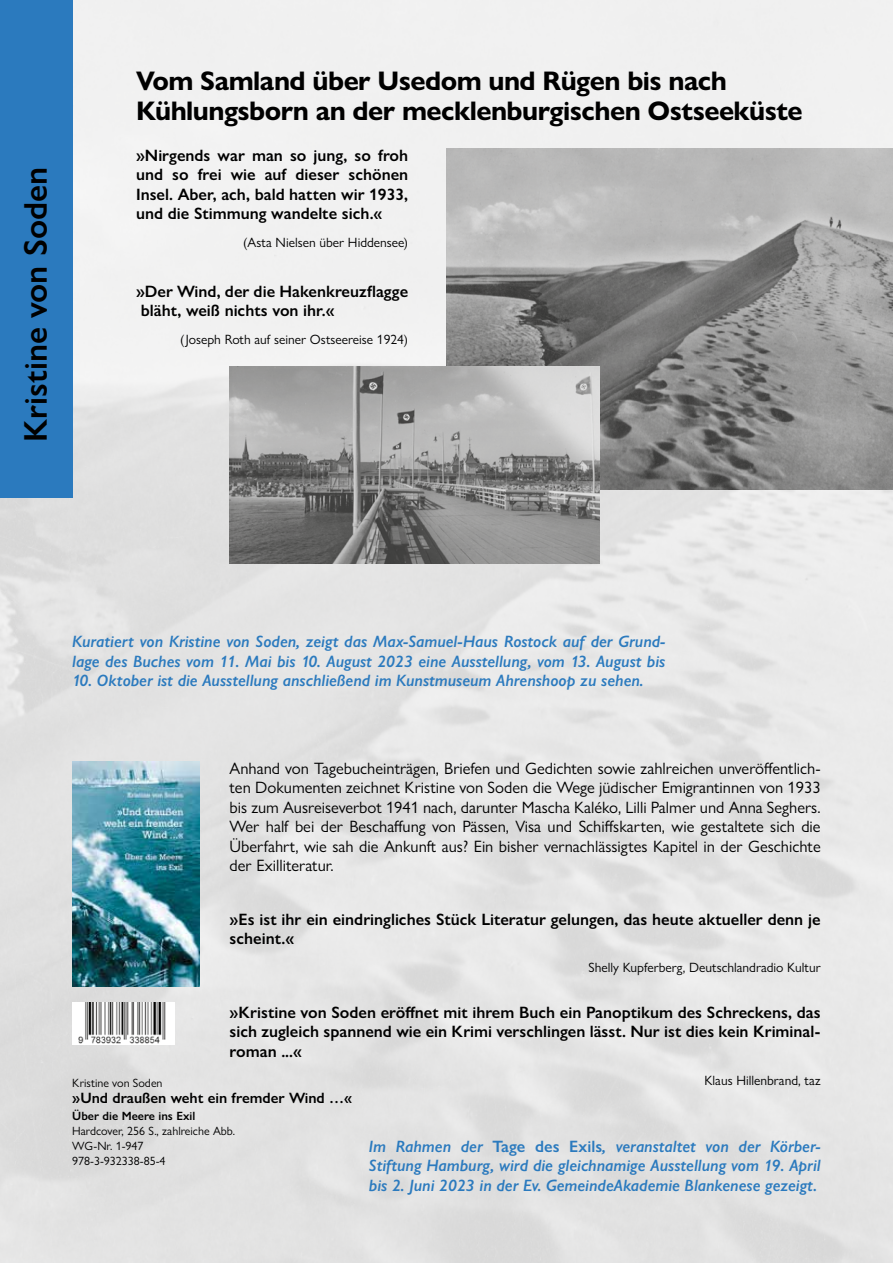
<style>
.page{position:relative;width:893px;height:1263px;background:#fff}
.page>*{position:absolute;margin:0;border:0;box-sizing:border-box;transform-origin:0 0}
.t1{font:600 33px "Gill Sans Nova";color:#000}
.t2{font:700 27px/30px "Gill Sans Nova";letter-spacing:-.02em;color:#000}
.t3{font:600 16.5px/19.5px "Gill Sans Nova";color:#000;text-align:justify}
.t4{font:16.5px/19.5px "Gill Sans Nova";color:#000;text-align:justify}
.t5{font:italic 600 16.5px/19.5px "Gill Sans Nova";color:#2b7abe}
.t6{font:600 15px "Gill Sans Nova";color:#000}
.t7{font:13.5px "Gill Sans Nova";color:#000}
.t8{font:12px/15px "Gill Sans Nova";color:#000}
.t9{font:600 12px "Gill Sans Nova";color:#000}
.s1{font-style:normal}
</style>
<div class="page">
<img style="left:0;top:0;width:893px;height:1263px">
<div style="left:0;top:0;width:72px;height:497px;background:#2b7abe"></div>
<img style="left:446px;top:149px;width:447px;height:341px">
<img style="left:230px;top:366px;width:370px;height:198px">
<img style="left:72px;top:762px;width:128px;height:224px">
<div style="left:72px;top:1002px;width:102px;height:43px;background:#fff"></div>
<img style="left:78px;top:1003px;width:88px;height:41px">
<h1 class="t1" style="left:15px;top:442px;width:277px;rotate:-90deg">Kristine von Soden</h1>
<h2 class="t2" style="left:136px;top:66px;width:668px">Vom Samland über Usedom und Rügen bis nach<br>Kühlungsborn an der mecklenburgischen Ostseeküste</h2>
<p class="t3" style="left:136px;top:145px;width:274px">»Nirgends war man so jung, so froh und so frei wie auf dieser schönen Insel. Aber, ach, bald hatten wir 1933, und die Stimmung wandelte sich.«</p>
<p class="t7" style="left:243px;top:235px;width:167px">(Asta Nielsen über Hiddensee)</p>
<p class="t3" style="left:136px;top:281px;width:274px">»Der Wind, der die Hakenkreuzflagge bläht, weiß nichts von ihr.«</p>
<p class="t7" style="left:180px;top:331px;width:229px">(Joseph Roth auf seiner Ostseereise 1924)</p>
<p class="t5" style="left:72px;top:632px;width:595px">Kuratiert von Kristine von Soden, zeigt das Max-Samuel-Haus Rostock auf der Grund&shy;lage des Buches vom 11. Mai bis 10. August 2023 eine Ausstellung, vom 13. August bis</p>
<p class="t5" style="left:72px;top:671px;width:573px">10. Oktober ist die Ausstellung anschließend im Kunstmuseum Ahrenshoop zu sehen.</p>
<p class="t4" style="left:230px;top:758px;width:593px">Anhand von Tagebucheinträgen, Briefen und Gedichten sowie zahlreichen unveröffentlich&shy;ten Dokumenten zeichnet Kristine von Soden die Wege jüdischer Emigrantinnen von 1933 bis zum Ausreiseverbot 1941 nach, darunter Mascha Kaléko, Lilli Palmer und Anna Seghers.<br>Wer half bei der Beschaffung von Pässen, Visa und Schiffskarten, wie gestaltete sich die Überfahrt, wie sah die Ankunft aus? Ein bisher vernachlässigtes Kapitel in der Geschichte der Exilliteratur.</p>
<p class="t3" style="left:230px;top:909px;width:593px">»Es ist ihr ein eindringliches Stück Literatur gelungen, das heute aktueller denn je scheint.«</p>
<p class="t7" style="left:589px;top:960px;width:234px">Shelly Kupferberg, Deutschlandradio Kultur</p>
<p class="t3" style="left:230px;top:1002px;width:593px">»Kristine von Soden eröffnet mit ihrem Buch ein Panoptikum des Schreckens, das sich zugleich spannend wie ein Krimi verschlingen lässt. Nur ist dies kein Kriminal&shy;roman ...«</p>
<p class="t7" style="left:704px;top:1072px;width:118px">Klaus Hillenbrand, taz</p>
<p class="t8" style="left:72px;top:1075px;width:92px">Kristine von Soden</p>
<p class="t6" style="left:72px;top:1089px;width:281px">»Und draußen weht ein fremder Wind …«</p>
<p class="t9" style="left:72px;top:1108px;width:125px">Über die Meere ins Exil</p>
<p class="t8" style="left:72px;top:1123px;width:164px">Hardcover, 256 S., zahlreiche Abb.<br>WG-Nr. 1-947<br>978-3-932338-85-4</p>
<p class="t5" style="left:369px;top:1136px;width:453px;text-align:justify">Im Rahmen der <span class="s1">Tage des Exils</span>, veranstaltet von der Körber-Stiftung Hamburg, wird die gleichnamige Ausstellung vom 19. April bis 2. Juni 2023 in der Ev. GemeindeAkademie Blankenese gezeigt.</p>
</div>
